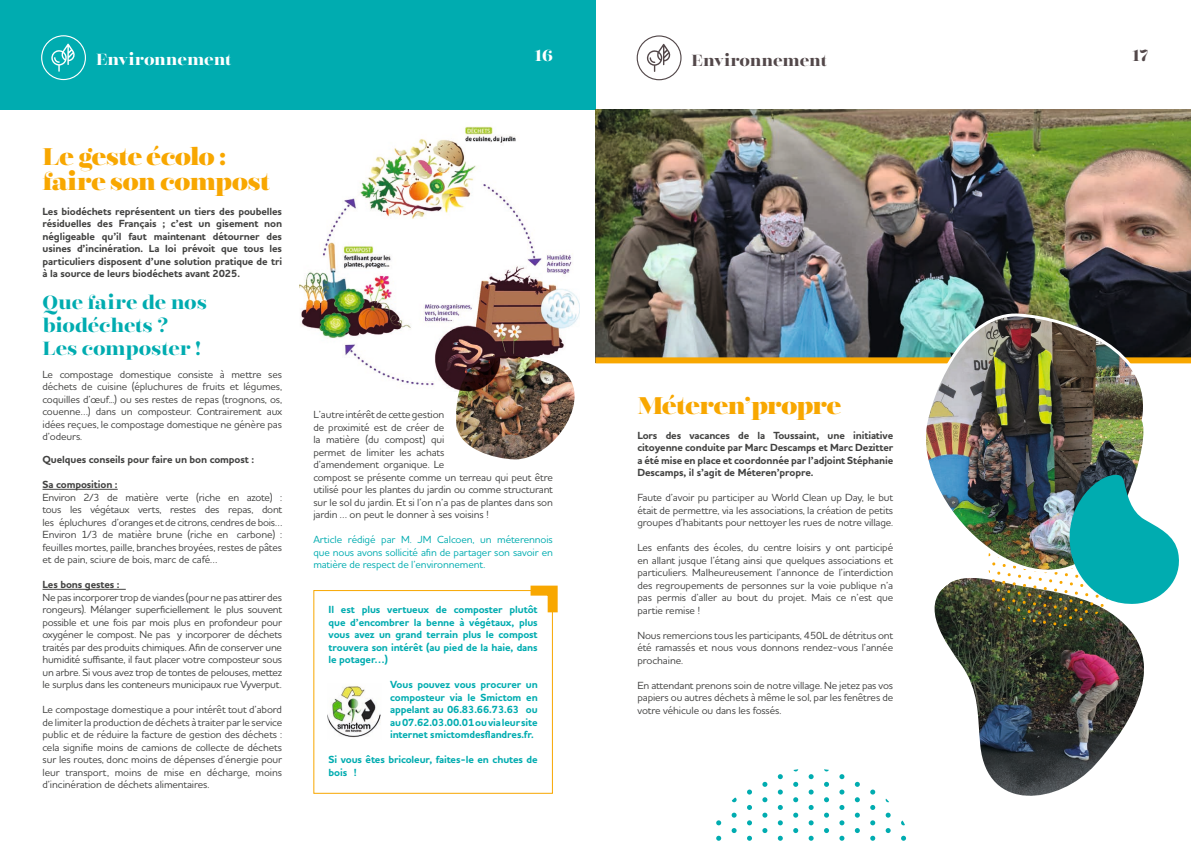
<style>
.page{position:relative;width:1191px;height:842px;background:#fff}
.page>*{position:absolute;margin:0;border:0;box-sizing:border-box;transform-origin:0 0}
.t1{font:800 24px/25px "Encorpada Classic";letter-spacing:-.035em;color:#f8a700}
.t2{font:700 19px/23px "Encorpada Classic";letter-spacing:-.005em;color:#00acb0}
.t3{font:700 16px "Encorpada Classic";letter-spacing:-.01em;color:#fff}
.t4{font:700 16px "Encorpada Classic";letter-spacing:-.01em;color:#53484a}
.t5{font:500 10.5px/12.5px "Houschka Pro";letter-spacing:-.01em;color:#424241;text-align:justify}
.t6{font:700 10.5px/12.5px "Houschka Pro";letter-spacing:-.01em;color:#424241;text-align:justify}
.t7{font:700 10.5px/12.5px "Houschka Pro";letter-spacing:-.01em;color:#00acb0;text-align:justify}
.t8{font:500 10.5px/12.5px "Houschka Pro";letter-spacing:-.01em;color:#00acb0;text-align:justify}
</style>
<div class="page">
<div style="left:0;top:0;width:595px;height:109px;background:#00acb0"></div>
<div style="left:41px;top:35px;width:45px;height:45px;border:1px solid #fff;border-radius:50%"></div>
<svg style="left:51px;top:43px;width:24px;height:29px"></svg>
<hr style="left:43px;top:489px;width:75px;height:1px;background:#424241">
<hr style="left:43px;top:589px;width:83px;height:1px;background:#424241">
<img style="left:456px;top:363px;width:144px;height:97px">
<img style="left:300px;top:126px;width:279px;height:265px">
<div style="left:295px;top:118px;width:289px;height:278px;border:4px solid #fff"></div>
<svg style="left:313px;top:590px;width:240px;height:204px"></svg>
<img style="left:329px;top:685px;width:51px;height:53px">
<svg style="left:520px;top:585px;width:38px;height:37px"></svg>
<div style="left:636px;top:35px;width:45px;height:45px;border:1px solid #53484a;border-radius:50%"></div>
<svg style="left:646px;top:44px;width:25px;height:28px"></svg>
<img style="left:595px;top:109px;width:596px;height:248px">
<div style="left:595px;top:357px;width:596px;height:6px;background:#f8a700"></div>
<img style="left:935px;top:618px;width:209px;height:178px">
<svg style="left:716px;top:836px;width:5px;height:5px"></svg>
<svg style="left:716px;top:820px;width:5px;height:5px"></svg>
<svg style="left:731px;top:828px;width:5px;height:5px"></svg>
<svg style="left:731px;top:813px;width:5px;height:5px"></svg>
<svg style="left:731px;top:797px;width:5px;height:5px"></svg>
<svg style="left:747px;top:836px;width:5px;height:5px"></svg>
<svg style="left:747px;top:820px;width:5px;height:5px"></svg>
<svg style="left:747px;top:805px;width:5px;height:5px"></svg>
<svg style="left:747px;top:789px;width:5px;height:5px"></svg>
<svg style="left:762px;top:828px;width:5px;height:5px"></svg>
<svg style="left:762px;top:813px;width:5px;height:5px"></svg>
<svg style="left:762px;top:797px;width:5px;height:5px"></svg>
<svg style="left:762px;top:782px;width:5px;height:5px"></svg>
<svg style="left:778px;top:836px;width:5px;height:5px"></svg>
<svg style="left:778px;top:820px;width:5px;height:5px"></svg>
<svg style="left:778px;top:805px;width:5px;height:5px"></svg>
<svg style="left:778px;top:789px;width:5px;height:5px"></svg>
<svg style="left:778px;top:774px;width:5px;height:5px"></svg>
<svg style="left:793px;top:828px;width:5px;height:5px"></svg>
<svg style="left:793px;top:813px;width:5px;height:5px"></svg>
<svg style="left:793px;top:797px;width:5px;height:5px"></svg>
<svg style="left:793px;top:782px;width:5px;height:5px"></svg>
<svg style="left:808px;top:836px;width:5px;height:5px"></svg>
<svg style="left:808px;top:820px;width:5px;height:5px"></svg>
<svg style="left:808px;top:805px;width:5px;height:5px"></svg>
<svg style="left:808px;top:789px;width:5px;height:5px"></svg>
<svg style="left:808px;top:774px;width:5px;height:5px"></svg>
<svg style="left:824px;top:828px;width:5px;height:5px"></svg>
<svg style="left:824px;top:813px;width:5px;height:5px"></svg>
<svg style="left:824px;top:797px;width:5px;height:5px"></svg>
<svg style="left:824px;top:782px;width:5px;height:5px"></svg>
<svg style="left:839px;top:836px;width:5px;height:5px"></svg>
<svg style="left:839px;top:820px;width:5px;height:5px"></svg>
<svg style="left:839px;top:805px;width:5px;height:5px"></svg>
<svg style="left:839px;top:789px;width:5px;height:5px"></svg>
<svg style="left:839px;top:774px;width:5px;height:5px"></svg>
<svg style="left:855px;top:828px;width:5px;height:5px"></svg>
<svg style="left:855px;top:813px;width:5px;height:5px"></svg>
<svg style="left:855px;top:797px;width:5px;height:5px"></svg>
<svg style="left:855px;top:782px;width:5px;height:5px"></svg>
<svg style="left:870px;top:836px;width:5px;height:5px"></svg>
<svg style="left:870px;top:820px;width:5px;height:5px"></svg>
<svg style="left:870px;top:805px;width:5px;height:5px"></svg>
<svg style="left:870px;top:789px;width:5px;height:5px"></svg>
<svg style="left:885px;top:828px;width:5px;height:5px"></svg>
<svg style="left:885px;top:813px;width:5px;height:5px"></svg>
<svg style="left:901px;top:836px;width:5px;height:5px"></svg>
<svg style="left:901px;top:820px;width:4px;height:5px"></svg>
<img style="left:908px;top:309px;width:250px;height:309px">
<img style="left:988px;top:474px;width:191px;height:153px">
<p class="t3" style="left:96px;top:49px;width:137px">Environnement</p>
<p class="t3" style="left:534px;top:45px;width:20px">16</p>
<p class="t1" style="left:43px;top:144px;width:229px">Le geste écolo : faire son compost</p>
<p class="t6" style="left:43px;top:205px;width:241px">Les biodéchets représentent un tiers des poubelles résiduelles des Français ; c’est un gisement non négligeable qu’il faut maintenant détourner des usines d’incinération. La loi prévoit que tous les particuliers disposent d’une solution pratique de tri à la source de leurs biodéchets avant 2025.</p>
<p class="t2" style="left:43px;top:291px;width:166px">Que faire de nos biodéchets ?</p>
<p class="t2" style="left:43px;top:337px;width:160px">Les composter !</p>
<p class="t5" style="left:43px;top:368px;width:241px">Le compostage domestique consiste à mettre ses déchets de cuisine (épluchures de fruits et légumes, coquilles d’œuf...) ou ses restes de repas (trognons, os, couenne…) dans un composteur. Contrairement aux idées reçues, le compostage domestique ne génère pas d’odeurs.</p>
<p class="t6" style="left:43px;top:454px;width:213px">Quelques conseils pour faire un bon compost :</p>
<p class="t6" style="left:43px;top:479px;width:77px">Sa composition :</p>
<p class="t5" style="left:43px;top:491px;width:241px">Environ 2/3 de matière verte (riche en azote) : tous les végétaux verts, restes des repas, dont les épluchures d’oranges et de citrons, cendres de bois…</p>
<p class="t5" style="left:43px;top:528px;width:241px">Environ 1/3 de matière brune (riche en carbone) : feuilles mortes, paille, branches broyées, restes de pâtes et de pain, sciure de bois, marc de café…</p>
<p class="t6" style="left:43px;top:579px;width:79px">Les bons gestes :</p>
<p class="t5" style="left:43px;top:591px;width:241px">Ne pas incorporer trop de viandes (pour ne pas attirer des rongeurs). Mélanger superficiellement le plus souvent possible et une fois par mois plus en profondeur pour oxygéner le compost. Ne pas y incorporer de déchets traités par des produits chimiques. Afin de conserver une humidité suffisante, il faut placer votre composteur sous un arbre. Si vous avez trop de tontes de pelouses, mettez le surplus dans les conteneurs municipaux rue Vyverput.</p>
<p class="t5" style="left:43px;top:703px;width:241px">Le compostage domestique a pour intérêt tout d’abord de limiter la production de déchets à traiter par le service public et de réduire la facture de gestion des déchets : cela signifie moins de camions de collecte de déchets sur les routes, donc moins de dépenses d’énergie pour leur transport, moins de mise en décharge, moins d’incinération de déchets alimentaires.</p>
<p class="t5" style="left:313px;top:408px;width:241px;text-align:left">L’autre intérêt de cette gestion<br>de proximité est de créer de<br>la matière (du compost) qui<br>permet de limiter les achats<br>d’amendement organique. Le<br>compost se présente comme un terreau qui peut être utilisé pour les plantes du jardin ou comme structurant sur le sol du jardin. Et si l’on n’a pas de plantes dans son jardin … on peut le donner à ses voisins !</p>
<p class="t8" style="left:313px;top:533px;width:241px">Article rédigé par M. JM Calcoen, un méterennois que nous avons sollicité afin de partager son savoir en matière de respect de l’environnement.</p>
<p class="t7" style="left:328px;top:604px;width:211px">Il est plus vertueux de composter plutôt que d’encombrer la benne à végétaux, plus vous avez un grand terrain plus le compost trouvera son intérêt (au pied de la haie, dans le potager…)</p>
<p class="t7" style="left:390px;top:679px;width:149px">Vous pouvez vous procurer un composteur via le Smictom en appelant au 06.83.66.73.63 ou au 07.62.03.00.01 ou via leur site internet smictomdesflandres.fr.</p>
<p class="t7" style="left:328px;top:754px;width:211px">Si vous êtes bricoleur, faites-le en chutes de bois !</p>
<p class="t4" style="left:691px;top:49px;width:137px">Environnement</p>
<p class="t4" style="left:1132px;top:45px;width:18px">17</p>
<p class="t1" style="left:637px;top:393px;width:205px">Méteren’propre</p>
<p class="t6" style="left:637px;top:429px;width:257px">Lors des vacances de la Toussaint, une initiative citoyenne conduite par Marc Descamps et Marc Dezitter a été mise en place et coordonnée par l’adjoint Stéphanie Descamps, il s’agit de Méteren’propre.</p>
<p class="t5" style="left:637px;top:491px;width:257px">Faute d’avoir pu participer au World Clean up Day, le but était de permettre, via les associations, la création de petits groupes d’habitants pour nettoyer les rues de notre village.</p>
<p class="t5" style="left:637px;top:541px;width:257px">Les enfants des écoles, du centre loisirs y ont participé en allant jusque l’étang ainsi que quelques associations et particuliers. Malheureusement l’annonce de l’interdiction des regroupements de personnes sur la voie publique n’a pas permis d’aller au bout du projet. Mais ce n’est que partie remise !</p>
<p class="t5" style="left:637px;top:629px;width:257px">Nous remercions tous les participants, 450L de détritus ont été ramassés et nous vous donnons rendez-vous l’année prochaine.</p>
<p class="t5" style="left:637px;top:679px;width:257px">En attendant prenons soin de notre village. Ne jetez pas vos papiers ou autres déchets à même le sol, par les fenêtres de votre véhicule ou dans les fossés.</p>
</div>
